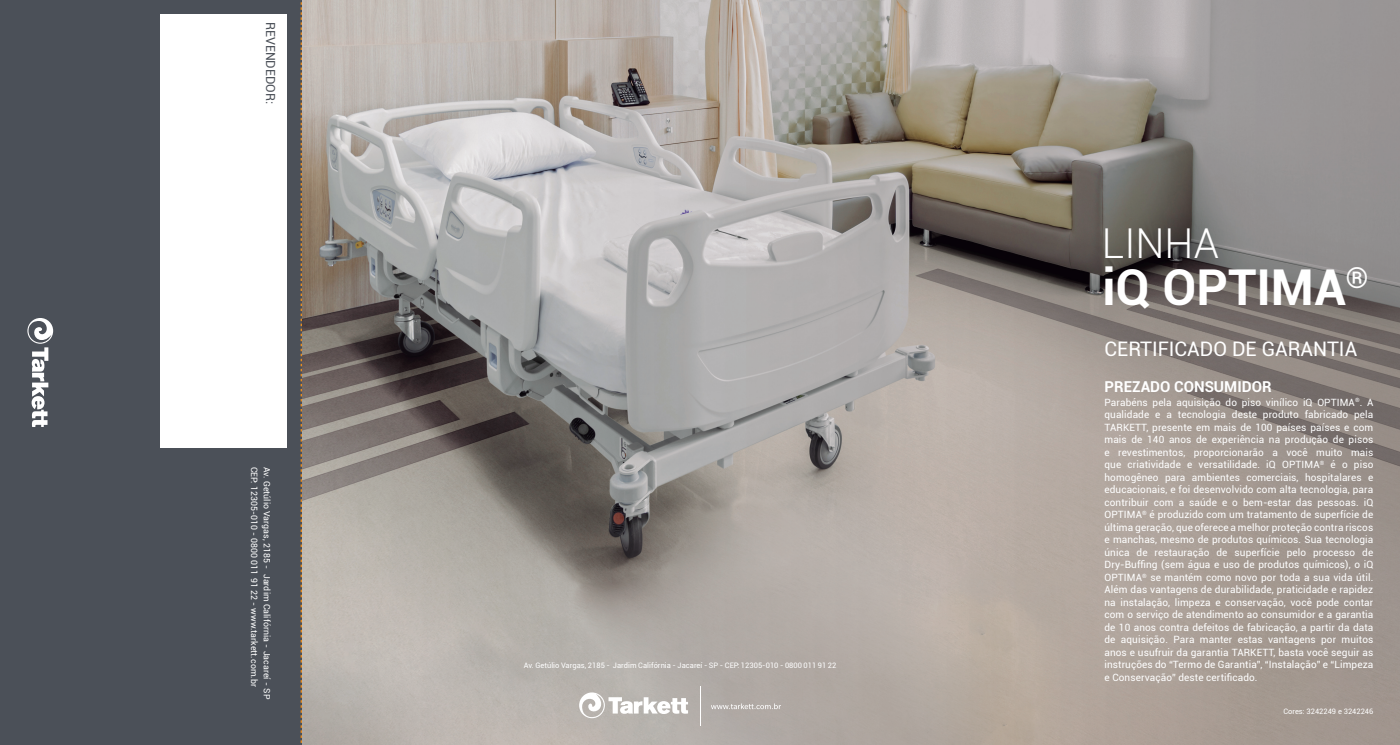
<style>
.page{position:relative;width:1400px;height:745px;background:#fff}
.page>*{position:absolute;margin:0;border:0;box-sizing:border-box;transform-origin:0 0}
.t1{font:700 49.38px "Roboto";color:#fff}
.t2{font:300 41.12px "Roboto";color:#fff}
.t3{font:20px "Roboto";color:#fff}
.t4{font:700 15px "Roboto";color:#fff}
.t5{font:12.5px "Roboto";color:#4b5058}
.t6{font:10px/12.5px "Roboto";letter-spacing:.01em;color:#fff;text-align:justify}
.t7{font:8.75px "Roboto";letter-spacing:.005em;color:#fff}
.t8{font:7.5px "Roboto";letter-spacing:.005em;color:#fff}
</style>
<div class="page">
<img style="left:302px;top:0;width:1098px;height:744px">
<div style="left:0;top:0;width:301px;height:744px;background:#4b5058"></div>
<div style="left:160px;top:14px;width:127px;height:433px;background:#fff"></div>
<svg style="left:27px;top:318px;width:26px;height:109px"></svg>
<svg style="left:579px;top:692px;width:109px;height:25px"></svg>
<hr style="left:700px;top:686px;width:1px;height:39px;background:#fff">
<svg style="left:711px;top:703px;width:70px;height:5px"></svg>
<svg style="left:301px;top:0;width:1px;height:744px"></svg>
<p class="t5" style="left:279px;top:22px;width:83px;rotate:90deg">REVENDEDOR:</p>
<p class="t7" style="left:260px;top:466px;width:222px;rotate:90deg">CEP: 12305-010 - 0800 011 91 22 - www.tarkett.com.br</p>
<p class="t7" style="left:273px;top:466px;width:234px;rotate:90deg">Av. Getúlio Vargas, 2185 - Jardim Califórnia - Jacareí - SP</p>
<p class="t8" style="left:524px;top:659px;width:314px">Av. Getúlio Vargas, 2185 - Jardim Califórnia - Jacareí - SP - CEP: 12305-010 - 0800 011 91 22</p>
<h2 class="t2" style="left:1101px;top:215px;width:119px">LINHA</h2>
<h1 class="t1" style="left:1102px;top:252px;width:268px">iQ OPTIMA<sup>®</sup></h1>
<h3 class="t3" style="left:1104px;top:335px;width:254px">CERTIFICADO DE GARANTIA</h3>
<h3 class="t4" style="left:1104px;top:375px;width:168px">PREZADO CONSUMIDOR</h3>
<p class="t6" style="left:1104px;top:395px;width:270px">Parabéns pela aquisição do piso vinílico iQ OPTIMA<sup>®</sup>. A qualidade e a tecnologia deste produto fabricado pela TARKETT, presente em mais de 100 países países e com mais de 140 anos de experiência na produção de pisos e revestimentos, proporcionarão a você muito mais que criatividade e versatilidade. iQ OPTIMA<sup>®</sup> é o piso homogêneo para ambientes comerciais, hospitalares e educacionais, e foi desenvolvido com alta tecnologia, para contribuir com a saúde e o bem-estar das pessoas. iQ OPTIMA<sup>®</sup> é produzido com um tratamento de superfície de última geração, que oferece a melhor proteção contra riscos e manchas, mesmo de produtos químicos. Sua tecnologia única de restauração de superfície pelo processo de Dry-Buffing (sem água e uso de produtos químicos), o iQ OPTIMA<sup>®</sup> se mantém como novo por toda a sua vida útil.<br>Além das vantagens de durabilidade, praticidade e rapidez na instalação, limpeza e conservação, você pode contar com o serviço de atendimento ao consumidor e a garantia de 10 anos contra defeitos de fabricação, a partir da data de aquisição. Para manter estas vantagens por muitos anos e usufruir da garantia TARKETT, basta você seguir as instruções do “Termo de Garantia”, “Instalação” e “Limpeza e Conservação” deste certificado.</p>
<p class="t8" style="left:1283px;top:705px;width:91px">Cores: 3242249 e 3242246</p>
</div>
